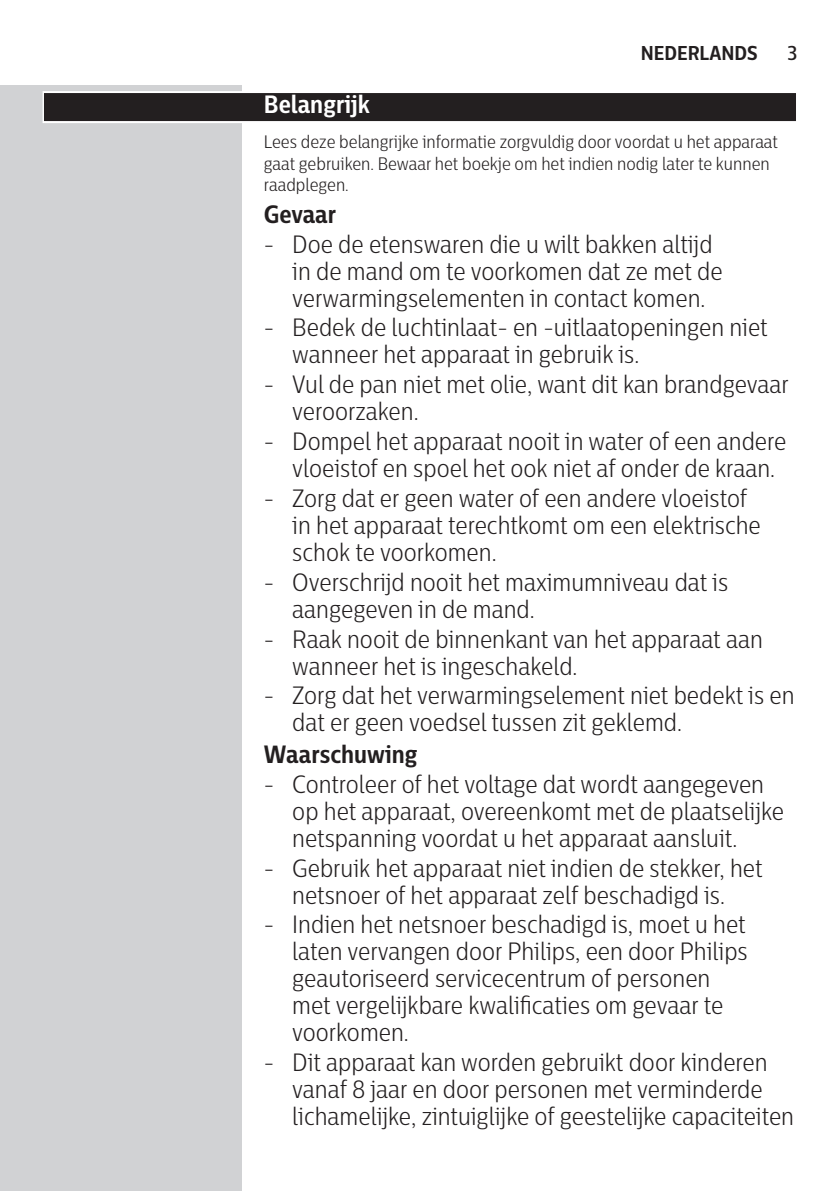
<style>
.page{position:relative;width:840px;height:1191px;background:#fff}
.page>*{position:absolute;margin:0;border:0;box-sizing:border-box;transform-origin:0 0}
.t1{font:300 25px/27px "Centrale Sans Cnd";color:#231f20}
.t2{font:700 25px "Centrale Sans Cnd";color:#231f20}
.t3{font:700 25px "Centrale Sans Cnd";color:#fff}
.t4{font:700 20px "Centrale Sans Cnd";color:#231f20}
.t5{font:500 20px "Centrale Sans Cnd";color:#231f20}
.t6{font:300 18px/21.6px "Centrale Sans Cnd";color:#231f20}
</style>
<div class="page">
<div style="left:0;top:85px;width:241px;height:1106px;background:#d1d2d4"></div>
<svg style="left:43px;top:91px;width:753px;height:32px"></svg>
<div style="left:44px;top:93px;width:751px;height:28px;background:#231f20"></div>
<p class="t4" style="left:640px;top:44px;width:118px">NEDERLANDS</p>
<p class="t5" style="left:787px;top:44px;width:11px">3</p>
<p class="t3" style="left:264px;top:93px;width:107px">Belangrijk</p>
<p class="t6" style="left:264px;top:132px;width:515px">Lees deze belangrijke informatie zorgvuldig door voordat u het apparaat gaat gebruiken. Bewaar het boekje om het indien nodig later te kunnen raadplegen.</p>
<p class="t2" style="left:264px;top:203px;width:74px">Gevaar</p>
<p class="t1" style="left:292px;top:231px;width:431px;text-indent:-28px">- Doe de etenswaren die u wilt bakken altijd in de mand om te voorkomen dat ze met de verwarmingselementen in contact komen.</p>
<p class="t1" style="left:292px;top:315px;width:476px;text-indent:-28px">- Bedek de luchtinlaat- en -uitlaatopeningen niet wanneer het apparaat in gebruik is.</p>
<p class="t1" style="left:292px;top:372px;width:497px;text-indent:-28px">- Vul de pan niet met olie, want dit kan brandgevaar veroorzaken.</p>
<p class="t1" style="left:292px;top:429px;width:495px;text-indent:-28px">- Dompel het apparaat nooit in water of een andere vloeistof en spoel het ook niet af onder de kraan.</p>
<p class="t1" style="left:292px;top:485px;width:470px;text-indent:-28px">- Zorg dat er geen water of een andere vloeistof in het apparaat terechtkomt om een elektrische schok te voorkomen.</p>
<p class="t1" style="left:292px;top:569px;width:437px;text-indent:-28px">- Overschrijd nooit het maximumniveau dat is aangegeven in de mand.</p>
<p class="t1" style="left:292px;top:626px;width:472px;text-indent:-28px">- Raak nooit de binnenkant van het apparaat aan wanneer het is ingeschakeld.</p>
<p class="t1" style="left:292px;top:683px;width:503px;text-indent:-28px">- Zorg dat het verwarmingselement niet bedekt is en dat er geen voedsel tussen zit geklemd.</p>
<p class="t2" style="left:264px;top:743px;width:155px">Waarschuwing</p>
<p class="t1" style="left:292px;top:771px;width:493px;text-indent:-28px">- Controleer of het voltage dat wordt aangegeven op het apparaat, overeenkomt met de plaatselijke netspanning voordat u het apparaat aansluit.</p>
<p class="t1" style="left:264px;top:855px;width:500px;text-align:center">- Gebruik het apparaat niet indien de stekker, het netsnoer of het apparaat zelf beschadigd is.</p>
<p class="t1" style="left:292px;top:912px;width:456px;text-indent:-28px">- Indien het netsnoer beschadigd is, moet u het laten vervangen door Philips, een door Philips geautoriseerd servicecentrum of personen met vergelijkbare kwalificaties om gevaar te voorkomen.</p>
<p class="t1" style="left:292px;top:1050px;width:503px;text-indent:-28px">- Dit apparaat kan worden gebruikt door kinderen vanaf 8 jaar en door personen met verminderde lichamelijke, zintuiglijke of geestelijke capaciteiten</p>
</div>
